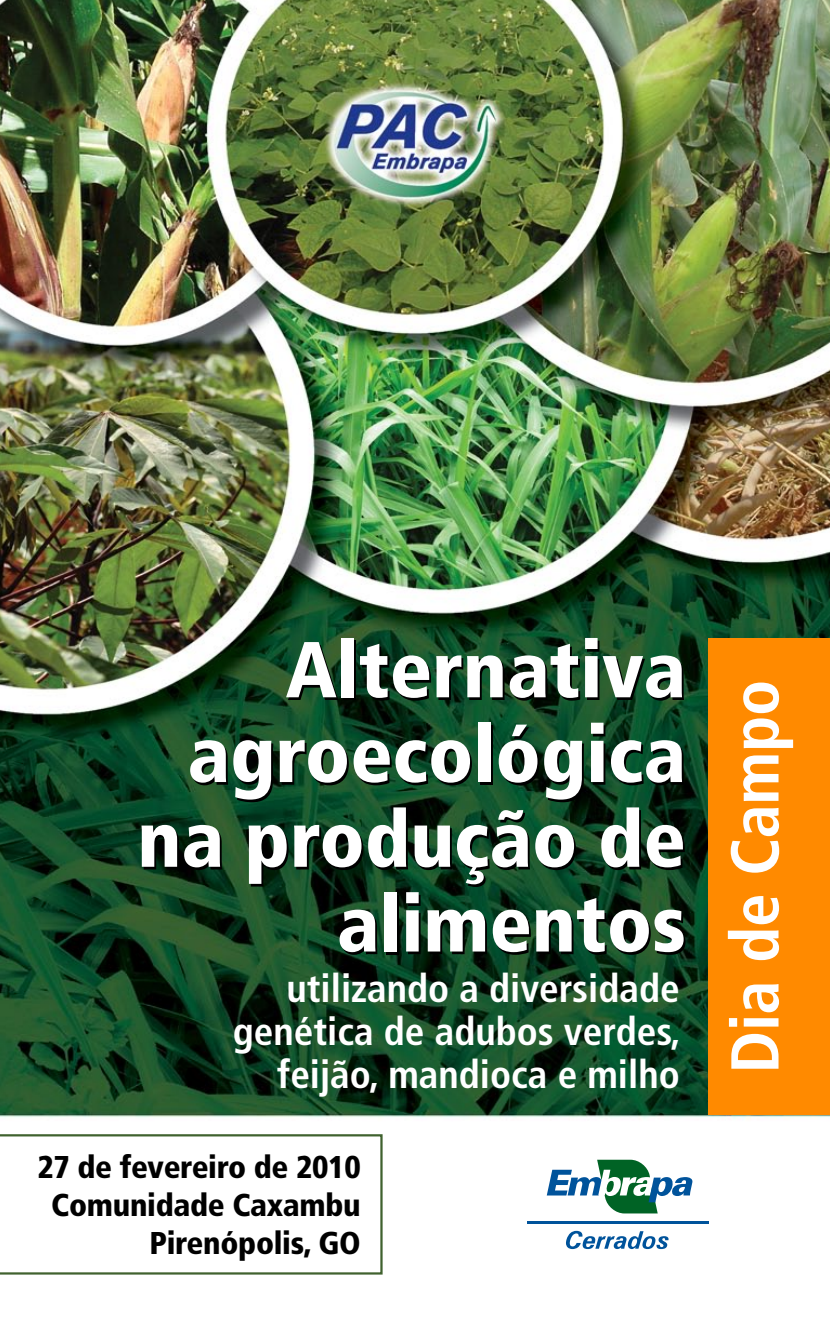
<style>
.page{position:relative;width:830px;height:1340px;background:#fff}
.page>*{position:absolute;margin:0;border:0;box-sizing:border-box;transform-origin:0 0}
.t1{font:900 condensed 78.98px/84.6px "Frutiger LT Std";color:#fff;text-align:right}
.t2{font:700 condensed 67.5px "Frutiger LT Std";letter-spacing:-.005em;color:#fff}
.t3{font:700 condensed 39.15px/42.8px "Frutiger LT Std";color:#fff;text-align:right}
.t4{font:900 condensed 31.5px/37.8px "Frutiger LT Std";letter-spacing:-.01em;color:#000;text-align:right}
</style>
<div class="page">
<img style="left:0;top:0;width:829px;height:1275px">
<svg style="left:0;top:1134px;width:382px;height:140px"></svg>
<hr style="left:526px;top:1221px;width:182px;height:3px;background:#00539b">
<svg style="left:546px;top:1159px;width:147px;height:54px"></svg>
<svg style="left:565px;top:1230px;width:103px;height:18px"></svg>
<div style="left:708px;top:638px;width:121px;height:477px;background:#ff8a00"></div>
<h1 class="t1" style="left:137px;top:627px;width:549px">Alternativa agroecológica na produção de alimentos</h1>
<p class="t3" style="left:233px;top:967px;width:449px">utilizando a diversidade genética de adubos verdes, feijão, mandioca e milho</p>
<p class="t4" style="left:37px;top:1148px;width:325px">27 de fevereiro de 2010<br>Comunidade Caxambu<br>Pirenópolis, GO</p>
<h2 class="t2" style="left:714px;top:1073px;width:395px;rotate:-90deg">Dia de Campo</h2>
</div>
